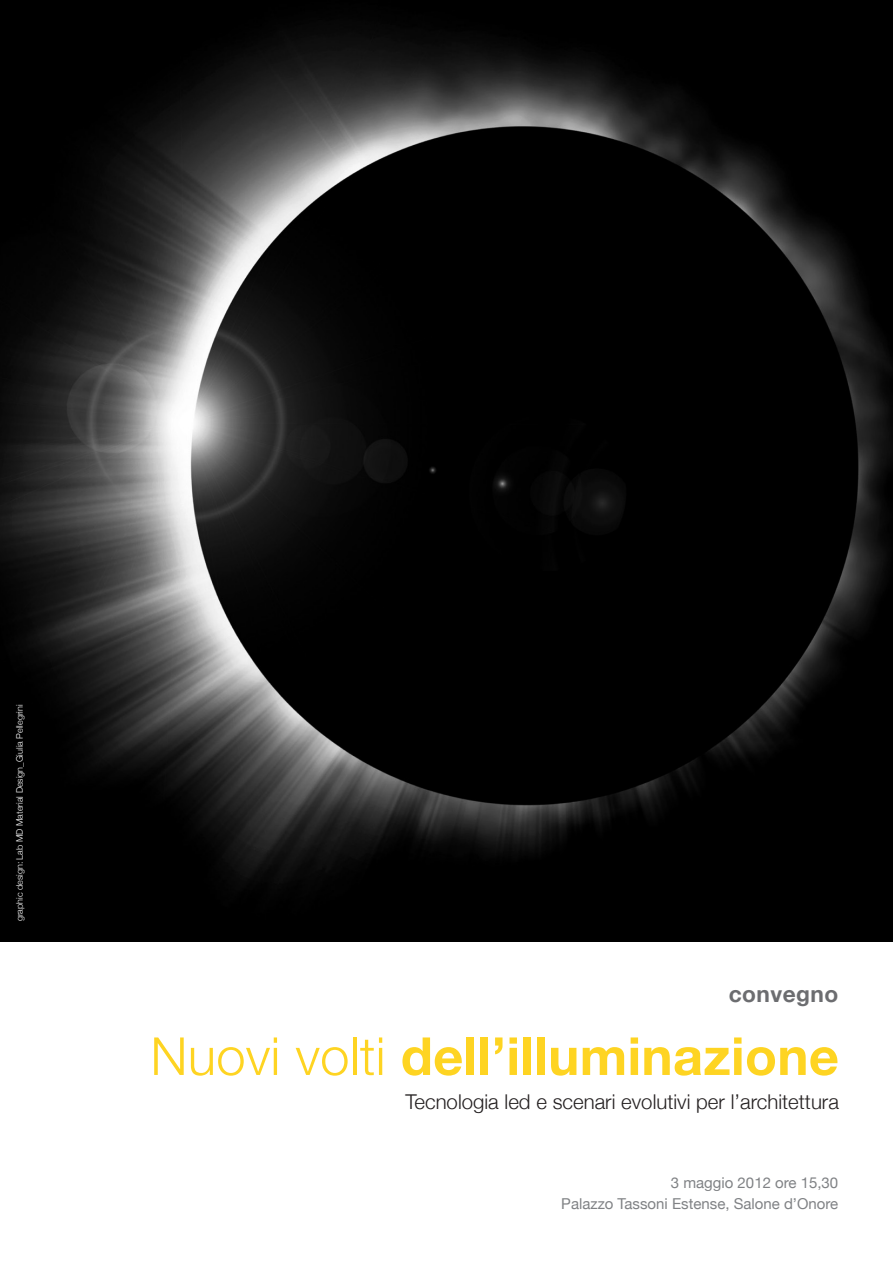
<style>
.page{position:relative;width:893px;height:1263px;background:#fff}
.page>*{position:absolute;margin:0;border:0;box-sizing:border-box;transform-origin:0 0}
.t1{font:700 52.5px "Helvetica Neue";letter-spacing:.005em;color:#fed422}
.t2{font:700 22.65px "Helvetica Neue";letter-spacing:.02em;color:#6c6d70}
.Normale{font:300 20.4px "Helvetica Neue";color:#231f20}
.Normale-2{font:15px "Helvetica Neue";color:#808285}
.Normale-3{font:300 9px "Helvetica Neue";color:#fff}
.s1{font-weight:300}
</style>
<div class="page">
<img style="left:0;top:0;width:893px;height:942px">
<p class="Normale-3" style="left:12px;top:921px;width:219px;rotate:-90deg">graphic design: Lab MD Material Design_Giulia Pellegrini</p>
<p class="t2" style="left:729px;top:974px;width:111px">convegno</p>
<p class="t1" style="left:150px;top:1009px;width:690px"><span class="s1">Nuovi volti</span> dell’illuminazione</p>
<p class="Normale" style="left:405px;top:1085px;width:435px">Tecnologia led e scenari evolutivi per l’architettura</p>
<p class="Normale-2" style="left:671px;top:1170px;width:169px">3 maggio 2012 ore 15,30</p>
<p class="Normale-2" style="left:561px;top:1191px;width:278px">Palazzo Tassoni Estense, Salone d’Onore</p>
</div>
